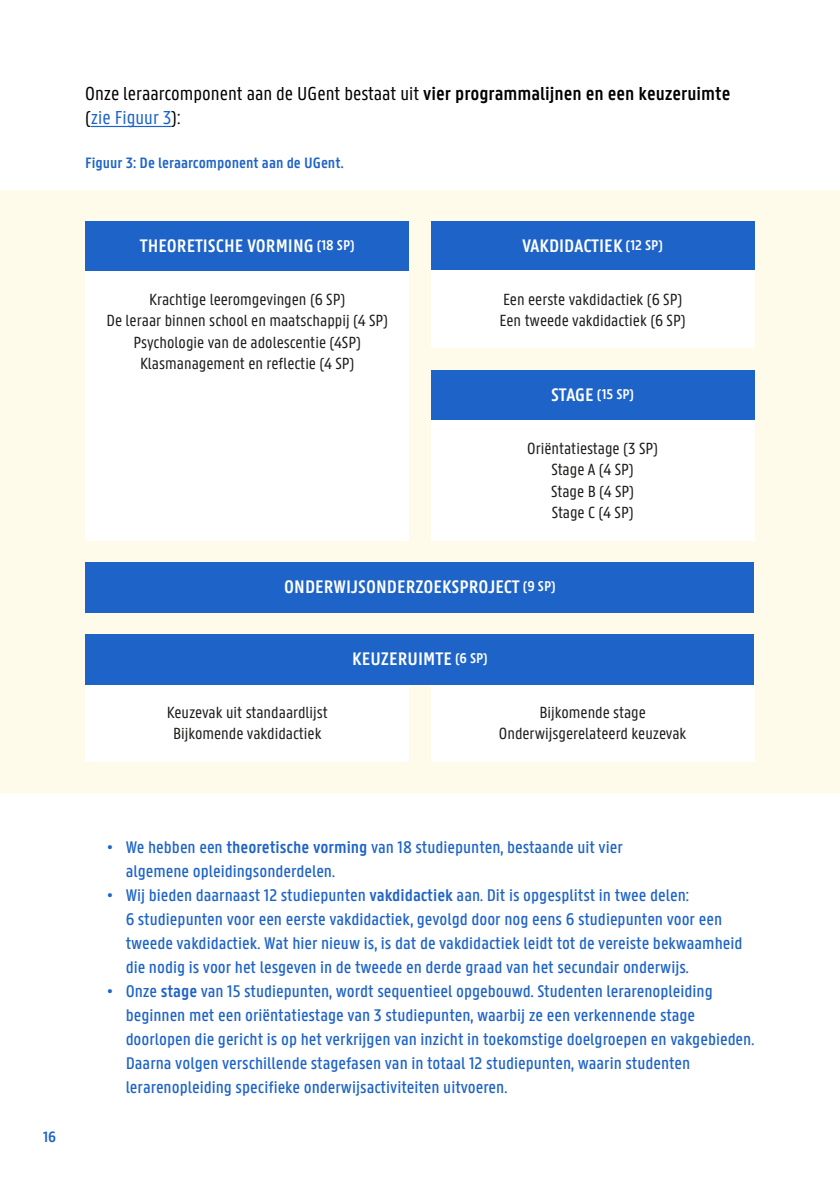
<style>
.page{position:relative;width:840px;height:1191px;background:#fff}
.page>*{position:absolute;margin:0;border:0;box-sizing:border-box;transform-origin:0 0}
.t1{font:20px/24px "U Gent Panno Text";color:#000}
.t2{font:600 19.4px "U Gent Panno Text";color:#fff}
.t3{font:500 18px/24px "U Gent Panno Text";color:#1e64c8}
.t4{font:17.2px/21.6px "U Gent Panno Text";color:#1d1d1b;text-align:center}
.t5{font:600 16px "U Gent Panno Text";color:#1e64c8}
.t6{font:600 15px "U Gent Panno Text";color:#fff}
.s1{font-weight:600}
.s2{color:#1e64c8}
.s3{font-size:15px}
.s4{font-size:19.4px}
</style>
<div class="page">
<div style="left:0;top:190px;width:839px;height:602px;background:#fefbeb"></div>
<hr style="left:91px;top:126px;width:80px;height:1px;background:#1e64c8">
<div style="left:86px;top:684px;width:323px;height:77px;background:#fff"></div>
<div style="left:431px;top:684px;width:323px;height:77px;background:#fff"></div>
<div style="left:86px;top:221px;width:323px;height:50px;background:#1e64c8"></div>
<div style="left:86px;top:271px;width:323px;height:269px;background:#fff"></div>
<div style="left:431px;top:221px;width:323px;height:50px;background:#1e64c8"></div>
<div style="left:431px;top:271px;width:323px;height:77px;background:#fff"></div>
<div style="left:431px;top:370px;width:323px;height:50px;background:#1e64c8"></div>
<div style="left:431px;top:420px;width:323px;height:120px;background:#fff"></div>
<div style="left:86px;top:562px;width:668px;height:50px;background:#1e64c8"></div>
<div style="left:86px;top:634px;width:668px;height:50px;background:#1e64c8"></div>
<p class="t1" style="left:85px;top:81px;width:646px">Onze leraarcomponent aan de UGent bestaat uit <span class="s1">vier programmalijnen en een keuzeruimte </span>(<span class="s2">zie Figuur 3</span>):</p>
<p class="t5" style="left:85px;top:153px;width:260px">Figuur 3: De leraarcomponent aan de UGent.</p>
<p class="t2" style="left:140px;top:234px;width:216px">THEORETISCHE VORMING <span class="s3">(18 SP)</span></p>
<p class="t4" style="left:106px;top:288px;width:283px">Krachtige leeromgevingen (6 SP)<br>De leraar binnen school en maatschappij (4 SP)<br>Psychologie van de adolescentie (4SP)<br>Klasmanagement en reflectie (4 SP)</p>
<p class="t2" style="left:522px;top:234px;width:142px">VAKDIDACTIEK <span class="s3">(12 SP)</span></p>
<p class="t4" style="left:499px;top:288px;width:187px;text-align:left">Een eerste vakdidactiek (6 SP)<br>Een tweede vakdidactiek (6 SP)</p>
<p class="t6" style="left:551px;top:385px;width:84px"><span class="s4">STAGE</span> (15 SP)</p>
<p class="t4" style="left:527px;top:437px;width:132px">Oriëntatiestage (3 SP)<br>Stage A (4 SP)<br>Stage B (4 SP)<br>Stage C (4 SP)</p>
<p class="t2" style="left:284px;top:575px;width:273px">ONDERWIJSONDERZOEKSPROJECT <span class="s3">(9 SP)</span></p>
<p class="t2" style="left:352px;top:647px;width:137px">KEUZERUIMTE <span class="s3">(6 SP)</span></p>
<p class="t4" style="left:167px;top:701px;width:162px">Keuzevak uit standaardlijst<br>Bijkomende vakdidactiek</p>
<p class="t4" style="left:498px;top:701px;width:189px">Bijkomende stage<br>Onderwijsgerelateerd keuzevak</p>
<p class="t5" style="left:43px;top:1127px;width:15px">16</p>
<p class="t3" style="left:126px;top:835px;width:498px;text-indent:-18px">• We hebben een <span class="s1">theoretische vorming</span> van 18 studiepunten, bestaande uit vier algemene opleidingsonderdelen.</p>
<p class="t3" style="left:126px;top:883px;width:618px;text-indent:-18px">• Wij bieden daarnaast 12 studiepunten <span class="s1">vakdidactiek</span> aan. Dit is opgesplitst in twee delen:<br>6 studiepunten voor een eerste vakdidactiek, gevolgd door nog eens 6 studiepunten voor een tweede vakdidactiek. Wat hier nieuw is, is dat de vakdidactiek leidt tot de vereiste bekwaamheid die nodig is voor het lesgeven in de tweede en derde graad van het secundair onderwijs.</p>
<p class="t3" style="left:126px;top:979px;width:629px;text-indent:-18px">• Onze <span class="s1">stage</span> van 15 studiepunten, wordt sequentieel opgebouwd. Studenten lerarenopleiding beginnen met een oriëntatiestage van 3 studiepunten, waarbij ze een verkennende stage doorlopen die gericht is op het verkrijgen van inzicht in toekomstige doelgroepen en vakgebieden.<br>Daarna volgen verschillende stagefasen van in totaal 12 studiepunten, waarin studenten lerarenopleiding specifieke onderwijsactiviteiten uitvoeren.</p>
</div>
